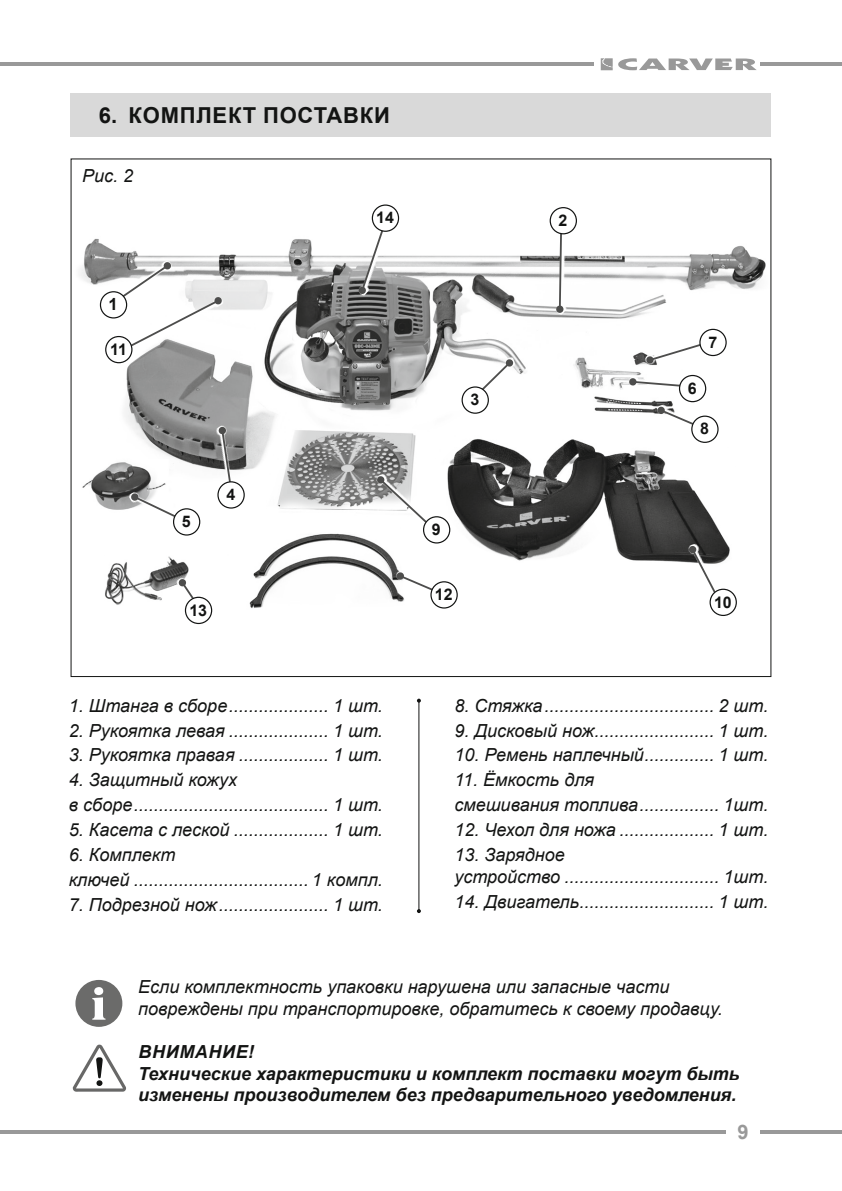
<style>
.page{position:relative;width:842px;height:1191px;background:#fff}
.page>*{position:absolute;margin:0;border:0;box-sizing:border-box;transform-origin:0 0}
.t1{font:700 22px "Arial";letter-spacing:.035em;color:#131413}
.t2{font:700 20px "Arial";color:#999}
.t3{font:italic 18px/24.8px "Arial";color:#131413}
.t4{font:italic 700 18px/21.6px "Arial";color:#131413}
.t5{font:700 16.8px "Arial";color:#131413}
.t6{font:700 16px "Arial";color:#131413}
</style>
<div class="page">
<hr style="left:0;top:1130px;width:726px;height:4px;background:#999">
<hr style="left:0;top:62px;width:594px;height:4px;background:#999">
<hr style="left:761px;top:1130px;width:81px;height:4px;background:#999">
<hr style="left:761px;top:62px;width:81px;height:4px;background:#999">
<svg style="left:601px;top:58px;width:156px;height:12px"></svg>
<img style="left:70px;top:226px;width:696px;height:398px">
<svg style="left:113px;top:259px;width:112px;height:98px"></svg>
<svg style="left:199px;top:423px;width:56px;height:66px"></svg>
<svg style="left:128px;top:475px;width:62px;height:68px"></svg>
<svg style="left:336px;top:216px;width:76px;height:81px"></svg>
<svg style="left:511px;top:216px;width:99px;height:100px"></svg>
<svg style="left:464px;top:356px;width:58px;height:44px"></svg>
<svg style="left:394px;top:560px;width:48px;height:47px"></svg>
<svg style="left:374px;top:463px;width:61px;height:79px"></svg>
<svg style="left:686px;top:541px;width:36px;height:65px"></svg>
<svg style="left:626px;top:316px;width:85px;height:125px"></svg>
<div style="left:100px;top:292px;width:27px;height:26px;background:#fff;border-radius:50%"></div>
<div style="left:100px;top:291px;width:27px;height:27px;border:1px solid #131413;border-radius:50%"></div>
<div style="left:106px;top:336px;width:26px;height:27px;background:#fff;border-radius:50%"></div>
<div style="left:105px;top:336px;width:27px;height:27px;border:1px solid #131413;border-radius:50%"></div>
<div style="left:218px;top:482px;width:26px;height:26px;background:#fff;border-radius:50%"></div>
<div style="left:217px;top:481px;width:28px;height:27px;border:1px solid #131413;border-radius:50%"></div>
<div style="left:174px;top:509px;width:26px;height:26px;background:#fff;border-radius:50%"></div>
<div style="left:173px;top:508px;width:27px;height:27px;border:1px solid #131413;border-radius:50%"></div>
<div style="left:550px;top:208px;width:26px;height:26px;background:#fff;border-radius:50%"></div>
<div style="left:550px;top:207px;width:27px;height:27px;border:1px solid #131413;border-radius:50%"></div>
<div style="left:462px;top:387px;width:26px;height:26px;background:#fff;border-radius:50%"></div>
<div style="left:462px;top:386px;width:27px;height:28px;border:1px solid #131413;border-radius:50%"></div>
<div style="left:372px;top:205px;width:26px;height:26px;background:#fff;border-radius:50%"></div>
<div style="left:372px;top:204px;width:27px;height:28px;border:1px solid #131413;border-radius:50%"></div>
<div style="left:692px;top:416px;width:26px;height:26px;background:#fff;border-radius:50%"></div>
<div style="left:691px;top:415px;width:28px;height:28px;border:1px solid #131413;border-radius:50%"></div>
<div style="left:679px;top:375px;width:27px;height:27px;background:#fff;border-radius:50%"></div>
<div style="left:679px;top:375px;width:27px;height:27px;border:1px solid #131413;border-radius:50%"></div>
<div style="left:431px;top:582px;width:26px;height:26px;background:#fff;border-radius:50%"></div>
<div style="left:430px;top:581px;width:28px;height:27px;border:1px solid #131413;border-radius:50%"></div>
<div style="left:424px;top:517px;width:26px;height:26px;background:#fff;border-radius:50%"></div>
<div style="left:423px;top:516px;width:27px;height:27px;border:1px solid #131413;border-radius:50%"></div>
<div style="left:710px;top:589px;width:26px;height:26px;background:#fff;border-radius:50%"></div>
<div style="left:709px;top:588px;width:28px;height:28px;border:1px solid #131413;border-radius:50%"></div>
<div style="left:700px;top:329px;width:26px;height:26px;background:#fff;border-radius:50%"></div>
<div style="left:699px;top:329px;width:28px;height:27px;border:1px solid #131413;border-radius:50%"></div>
<svg style="left:175px;top:576px;width:32px;height:43px"></svg>
<div style="left:185px;top:597px;width:27px;height:26px;background:#fff;border-radius:50%"></div>
<div style="left:185px;top:596px;width:27px;height:28px;border:1px solid #131413;border-radius:50%"></div>
<div style="left:71px;top:94px;width:700px;height:43px;background:#d9d9d9"></div>
<div style="left:75px;top:980px;width:47px;height:46px;background:#6b6b6a;border-radius:50%"></div>
<svg style="left:92px;top:987px;width:13px;height:32px"></svg>
<svg style="left:73px;top:1044px;width:53px;height:47px"></svg>
<hr style="left:418px;top:700px;width:1px;height:211px;background:#131413">
<svg style="left:417px;top:698px;width:4px;height:4px"></svg>
<svg style="left:417px;top:909px;width:4px;height:4px"></svg>
<p class="t1" style="left:99px;top:100px;width:292px">6. КОМПЛЕКТ ПОСТАВКИ</p>
<p class="t3" style="left:82px;top:164px;width:53px">Рис. 2</p>
<p class="t5" style="left:109px;top:293px;width:11px">1</p>
<p class="t6" style="left:110px;top:338px;width:18px">11</p>
<p class="t6" style="left:182px;top:510px;width:10px">5</p>
<p class="t6" style="left:226px;top:483px;width:10px">4</p>
<p class="t6" style="left:189px;top:599px;width:19px">13</p>
<p class="t6" style="left:376px;top:206px;width:19px">14</p>
<p class="t3" style="left:69px;top:693px;width:316px">1. Штанга в сборе.................... 1 шт.</p>
<p class="t3" style="left:69px;top:718px;width:316px">2. Рукоятка левая .................... 1 шт.</p>
<p class="t3" style="left:69px;top:743px;width:316px">3. Рукоятка правая .................. 1 шт.</p>
<p class="t3" style="left:69px;top:768px;width:316px">4. Защитный кожух<br>в сборе....................................... 1 шт.</p>
<p class="t3" style="left:69px;top:817px;width:316px">5. Касета с леской ................... 1 шт.</p>
<p class="t3" style="left:69px;top:842px;width:316px">6. Комплект<br>ключей ................................... 1 компл.</p>
<p class="t3" style="left:69px;top:892px;width:316px">7. Подрезной нож...................... 1 шт.</p>
<p class="t6" style="left:470px;top:388px;width:10px">3</p>
<p class="t6" style="left:432px;top:518px;width:10px">9</p>
<p class="t6" style="left:435px;top:583px;width:19px">12</p>
<p class="t6" style="left:559px;top:209px;width:10px">2</p>
<p class="t6" style="left:708px;top:331px;width:10px">7</p>
<p class="t6" style="left:688px;top:377px;width:10px">6</p>
<p class="t6" style="left:700px;top:417px;width:10px">8</p>
<p class="t6" style="left:714px;top:590px;width:19px">10</p>
<p class="t3" style="left:454px;top:693px;width:316px">8. Стяжка.................................. 2 шт.</p>
<p class="t3" style="left:454px;top:718px;width:316px">9. Дисковый нож........................ 1 шт.</p>
<p class="t3" style="left:454px;top:743px;width:316px">10. Ремень наплечный.............. 1 шт.</p>
<p class="t3" style="left:454px;top:768px;width:316px">11. Ёмкость для<br>смешивания топлива................ 1шт.</p>
<p class="t3" style="left:454px;top:817px;width:316px">12. Чехол для ножа ................... 1 шт.</p>
<p class="t3" style="left:454px;top:843px;width:316px;line-height:22px">13. Зарядное<br>устройство ............................... 1шт.</p>
<p class="t3" style="left:454px;top:889px;width:316px">14. Двигатель........................... 1 шт.</p>
<p class="t3" style="left:138px;top:976px;width:586px;line-height:21.6px">Если комплектность упаковки нарушена или запасные части повреждены при транспортировке, обратитесь к своему продавцу.</p>
<p class="t4" style="left:138px;top:1041px;width:603px">ВНИМАНИЕ!<br>Технические характеристики и комплект поставки могут быть изменены производителем без предварительного уведомления.</p>
<p class="t2" style="left:737px;top:1118px;width:13px">9</p>
</div>
